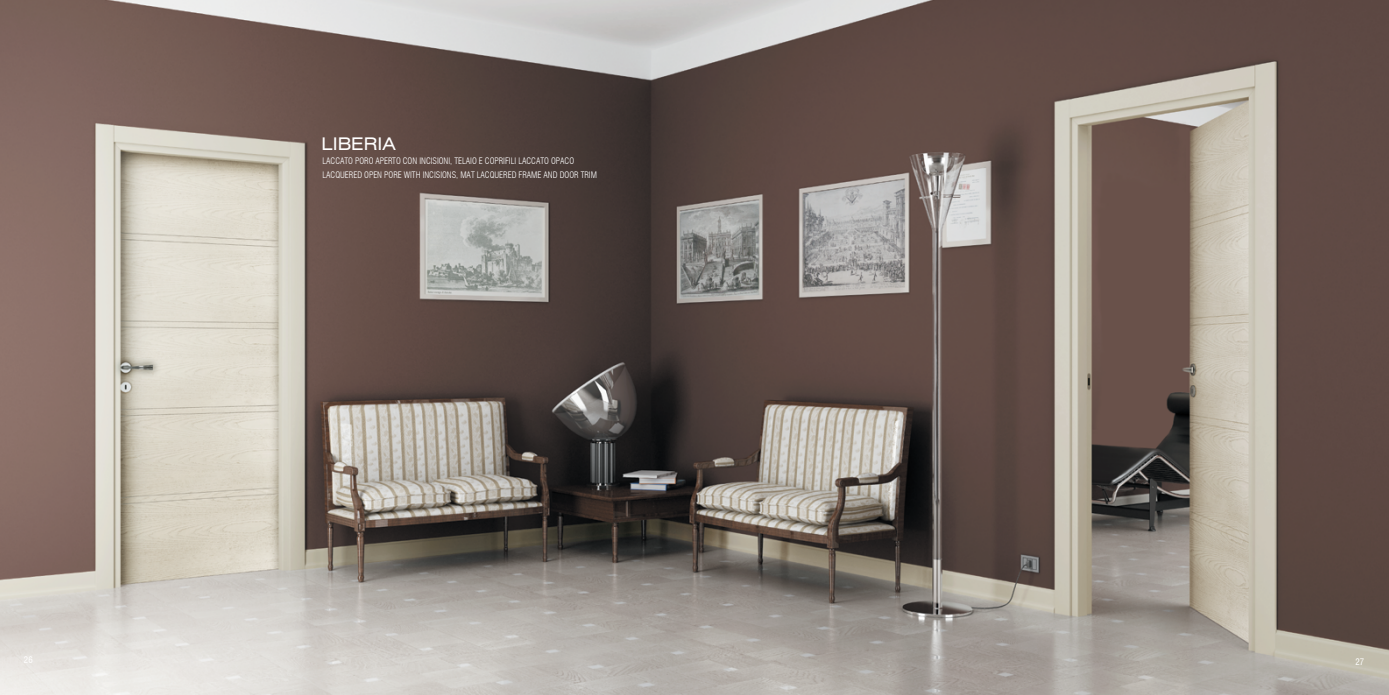
<style>
.page{position:relative;width:1389px;height:695px;background:#fff}
.page>*{position:absolute;margin:0;border:0;box-sizing:border-box;transform-origin:0 0}
.t1{font:expanded 17.5px "Swiss 721 BT";color:#fff}
.t2{font:300 condensed 8.75px/14px "Swiss 721 BT";color:#fff}
.t3{font:condensed 8.75px "Swiss 721 BT";color:#fff}
</style>
<div class="page">
<img style="left:0;top:0;width:1389px;height:694px">
<h1 class="t1" style="left:322px;top:133px;width:76px">LIBERIA</h1>
<p class="t2" style="left:322px;top:153px;width:276px">LACCATO PORO APERTO CON INCISIONI, TELAIO E COPRIFILI LACCATO OPACO<br>LACQUERED OPEN PORE WITH INCISIONS, MAT LACQUERED FRAME AND DOOR TRIM</p>
<p class="t3" style="left:24px;top:654px;width:10px">26</p>
<p class="t3" style="left:1355px;top:656px;width:10px">27</p>
<p class="t3" style="left:1355px;top:658px;width:10px">27</p>
</div>
